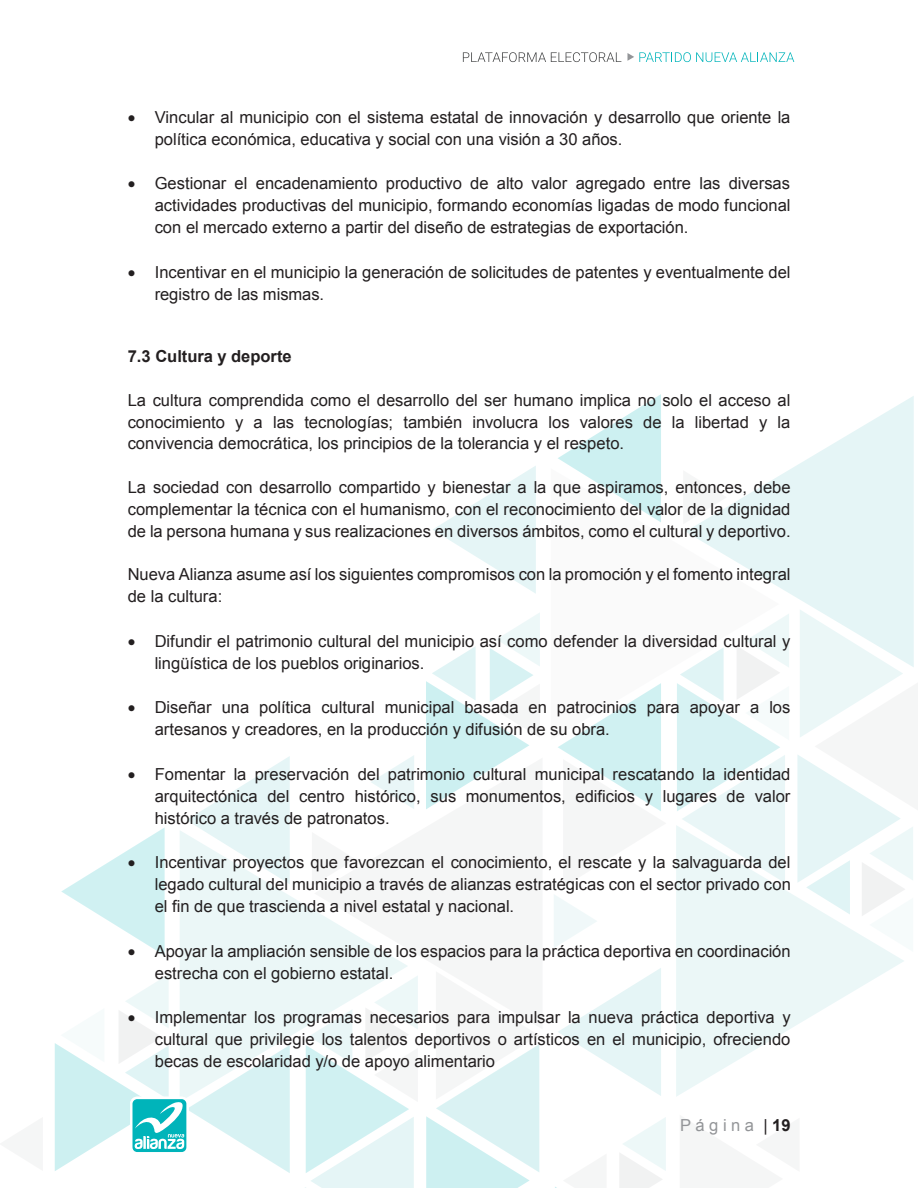
<style>
.page{position:relative;width:918px;height:1188px;background:#fff}
.page>*{position:absolute;margin:0;border:0;box-sizing:border-box;transform-origin:0 0}
.t1{font:16.5px/21.9px "Arial";color:#231f20}
.t2{font:700 16.5px "Arial";color:#231f20}
.t3{font:16.5px "Arial";letter-spacing:.27em;color:#939598}
.s1{color:#231f20}
.s2{font-weight:700;color:#231f20}
</style>
<div class="page">
<svg style="left:61px;top:827px;width:104px;height:129px"></svg>
<svg style="left:187px;top:756px;width:103px;height:74px"></svg>
<svg style="left:180px;top:830px;width:134px;height:206px;fill:#ebf7f7"></svg>
<svg style="left:314px;top:910px;width:93px;height:61px;fill:#ebf7f7"></svg>
<svg style="left:305px;top:971px;width:234px;height:217px"></svg>
<svg style="left:312px;top:832px;width:2px;height:54px"></svg>
<svg style="left:555px;top:1117px;width:111px;height:71px"></svg>
<svg style="left:554px;top:895px;width:43px;height:53px"></svg>
<svg style="left:558px;top:968px;width:103px;height:128px"></svg>
<svg style="left:558px;top:740px;width:103px;height:71px"></svg>
<svg style="left:433px;top:466px;width:103px;height:128px"></svg>
<svg style="left:558px;top:394px;width:103px;height:74px"></svg>
<svg style="left:676px;top:825px;width:228px;height:272px;fill:#ebf7f7"></svg>
<svg style="left:570px;top:468px;width:91px;height:272px"></svg>
<svg style="left:686px;top:396px;width:228px;height:213px;fill:#e5f5f6"></svg>
<svg style="left:371px;top:755px;width:43px;height:54px"></svg>
<svg style="left:797px;top:609px;width:117px;height:343px"></svg>
<svg style="left:677px;top:614px;width:112px;height:269px"></svg>
<svg style="left:426px;top:613px;width:114px;height:196px"></svg>
<svg style="left:686px;top:470px;width:41px;height:54px"></svg>
<svg style="left:55px;top:974px;width:235px;height:199px"></svg>
<svg style="left:463px;top:52px;width:158px;height:10px"></svg>
<svg style="left:627px;top:52px;width:167px;height:10px"></svg>
<p class="t1" style="left:155px;top:106px;width:637px;text-indent:-27px">• Vincular al municipio con el sistema estatal de innovación y desarrollo que oriente la política económica, educativa y social con una visión a 30 años.</p>
<p class="t1" style="left:155px;top:173px;width:637px;text-align:justify;text-indent:-27px">• Gestionar el encadenamiento productivo de alto valor agregado entre las diversas actividades productivas del municipio, formando economías ligadas de modo funcional con el mercado externo a partir del diseño de estrategias de exportación.</p>
<p class="t1" style="left:155px;top:261px;width:637px;text-indent:-27px">• Incentivar en el municipio la generación de solicitudes de patentes y eventualmente del registro de las mismas.</p>
<p class="t2" style="left:128px;top:345px;width:166px">7.3 Cultura y deporte</p>
<p class="t1" style="left:128px;top:389px;width:664px;text-align:justify">La cultura comprendida como el desarrollo del ser humano implica no solo el acceso al conocimiento y a las tecnologías; también involucra los valores de la libertad y la convivencia democrática, los principios de la tolerancia y el respeto.</p>
<p class="t1" style="left:128px;top:477px;width:664px;text-align:justify">La sociedad con desarrollo compartido y bienestar a la que aspiramos, entonces, debe complementar la técnica con el humanismo, con el reconocimiento del valor de la dignidad de la persona humana y sus realizaciones en diversos ámbitos, como el cultural y deportivo.</p>
<p class="t1" style="left:128px;top:564px;width:664px">Nueva Alianza asume así los siguientes compromisos con la promoción y el fomento integral de la cultura:</p>
<p class="t1" style="left:155px;top:630px;width:637px;text-indent:-27px">• Difundir el patrimonio cultural del municipio así como defender la diversidad cultural y lingüística de los pueblos originarios.</p>
<p class="t1" style="left:155px;top:697px;width:637px;text-indent:-27px">• Diseñar una política cultural municipal basada en patrocinios para apoyar a los artesanos y creadores, en la producción y difusión de su obra.</p>
<p class="t1" style="left:155px;top:763px;width:637px;text-align:justify;text-indent:-27px">• Fomentar la preservación del patrimonio cultural municipal rescatando la identidad arquitectónica del centro histórico, sus monumentos, edificios y lugares de valor histórico a través de patronatos.</p>
<p class="t1" style="left:155px;top:852px;width:638px;text-align:justify;text-indent:-27px">• Incentivar proyectos que favorezcan el conocimiento, el rescate y la salvaguarda del legado cultural del municipio a través de alianzas estratégicas con el sector privado con el fin de que trascienda a nivel estatal y nacional.</p>
<p class="t1" style="left:155px;top:940px;width:637px;text-indent:-27px">• Apoyar la ampliación sensible de los espacios para la práctica deportiva en coordinación estrecha con el gobierno estatal.</p>
<p class="t1" style="left:155px;top:1007px;width:638px;text-align:justify;text-indent:-27px">• Implementar los programas necesarios para impulsar la nueva práctica deportiva y cultural que privilegie los talentos deportivos o artísticos en el municipio, ofreciendo becas de escolaridad y/o de apoyo alimentario</p>
<p class="t3" style="left:680px;top:1115px;width:112px">Página <span class="s1">|</span> <span class="s2">19</span></p>
</div>
